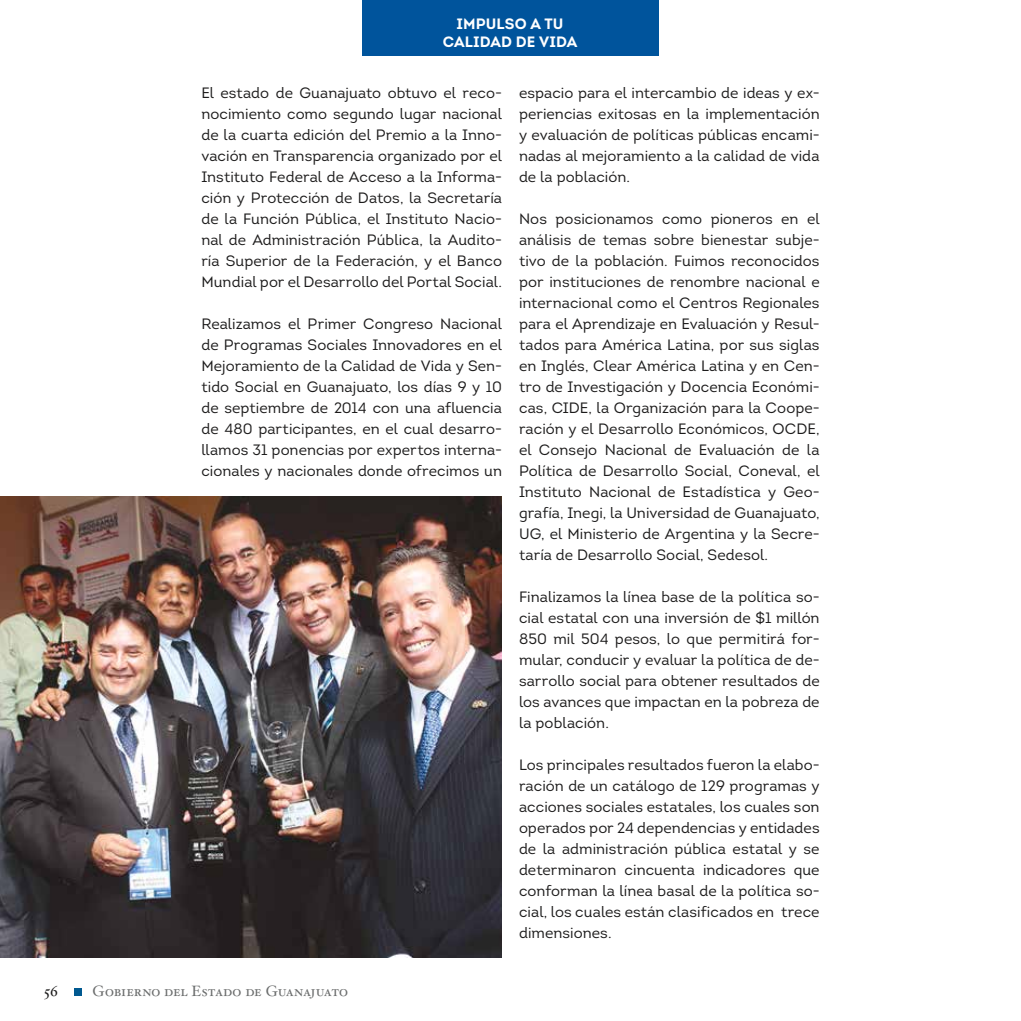
<style>
.page{position:relative;width:1021px;height:1021px;background:#fff}
.page>*{position:absolute;margin:0;border:0;box-sizing:border-box;transform-origin:0 0}
.t1{font:15px/21px "Intro";letter-spacing:.005em;color:#1c1b1b;text-align:justify}
.t2{font:15px "Hoefler Text Roman Small Caps";letter-spacing:-.01em;color:#6b6d6d}
.t3{font:700 15px/18px "Intro";letter-spacing:.005em;color:#fff;text-align:center}
.t4{font:15px "Hoefler Text Roman Small Caps";color:#1c1b1b}
</style>
<div class="page">
<div style="left:74px;top:988px;width:8px;height:8px;background:#005990"></div>
<div style="left:361px;top:0;width:297px;height:55px;background:#00549c"></div>
<img style="left:0;top:497px;width:502px;height:460px">
<p class="t3" style="left:443px;top:14px;width:136px">IMPULSO A TU<br>CALIDAD DE VIDA</p>
<p class="t1" style="left:519px;top:82px;width:302px">espacio para el intercambio de ideas y ex&shy;periencias exitosas en la implementación y evaluación de políticas públicas encami&shy;nadas al mejoramiento a la calidad de vida de la población.</p>
<p class="t1" style="left:519px;top:208px;width:302px">Nos posicionamos como pioneros en el análisis de temas sobre bienestar subje&shy;tivo de la población. Fuimos reconocidos por instituciones de renombre nacional e internacional como el Centros Regionales para el Aprendizaje en Evaluación y Resul&shy;tados para América Latina, por sus siglas en Inglés, Clear América Latina y en Cen&shy;tro de Investigación y Docencia Económi&shy;cas, CIDE, la Organización para la Coope&shy;ración y el Desarrollo Económicos, OCDE, el Consejo Nacional de Evaluación de la Política de Desarrollo Social, Coneval, el Instituto Nacional de Estadística y Geo&shy;grafía, Inegi, la Universidad de Guanajuato, UG, el Ministerio de Argentina y la Secre&shy;taría de Desarrollo Social, Sedesol.</p>
<p class="t1" style="left:519px;top:586px;width:302px">Finalizamos la línea base de la política so&shy;cial estatal con una inversión de $1 millón 850 mil 504 pesos, lo que permitirá for&shy;mular, conducir y evaluar la política de de&shy;sarrollo social para obtener resultados de los avances que impactan en la pobreza de la población.</p>
<p class="t1" style="left:519px;top:754px;width:302px">Los principales resultados fueron la elabo&shy;ración de un catálogo de 129 programas y acciones sociales estatales, los cuales son operados por 24 dependencias y entidades de la administración pública estatal y se determinaron cincuenta indicadores que conforman la línea basal de la política so&shy;cial, los cuales están clasificados en trece dimensiones.</p>
<p class="t1" style="left:201px;top:82px;width:302px">El estado de Guanajuato obtuvo el reco&shy;nocimiento como segundo lugar nacional de la cuarta edición del Premio a la Inno&shy;vación en Transparencia organizado por el Instituto Federal de Acceso a la Informa&shy;ción y Protección de Datos, la Secretaría de la Función Pública, el Instituto Nacio&shy;nal de Administración Pública, la Audito&shy;ría Superior de la Federación, y el Banco Mundial por el Desarrollo del Portal Social.</p>
<p class="t1" style="left:201px;top:313px;width:302px">Realizamos el Primer Congreso Nacional de Programas Sociales Innovadores en el Mejoramiento de la Calidad de Vida y Sen&shy;tido Social en Guanajuato, los días 9 y 10 de septiembre de 2014 con una afluencia de 480 participantes, en el cual desarro&shy;llamos 31 ponencias por expertos interna&shy;cionales y nacionales donde ofrecimos un</p>
<p class="t4" style="left:44px;top:982px;width:15px">56</p>
<p class="t2" style="left:93px;top:982px;width:257px">Gobierno del Estado de Guanajuato</p>
</div>
